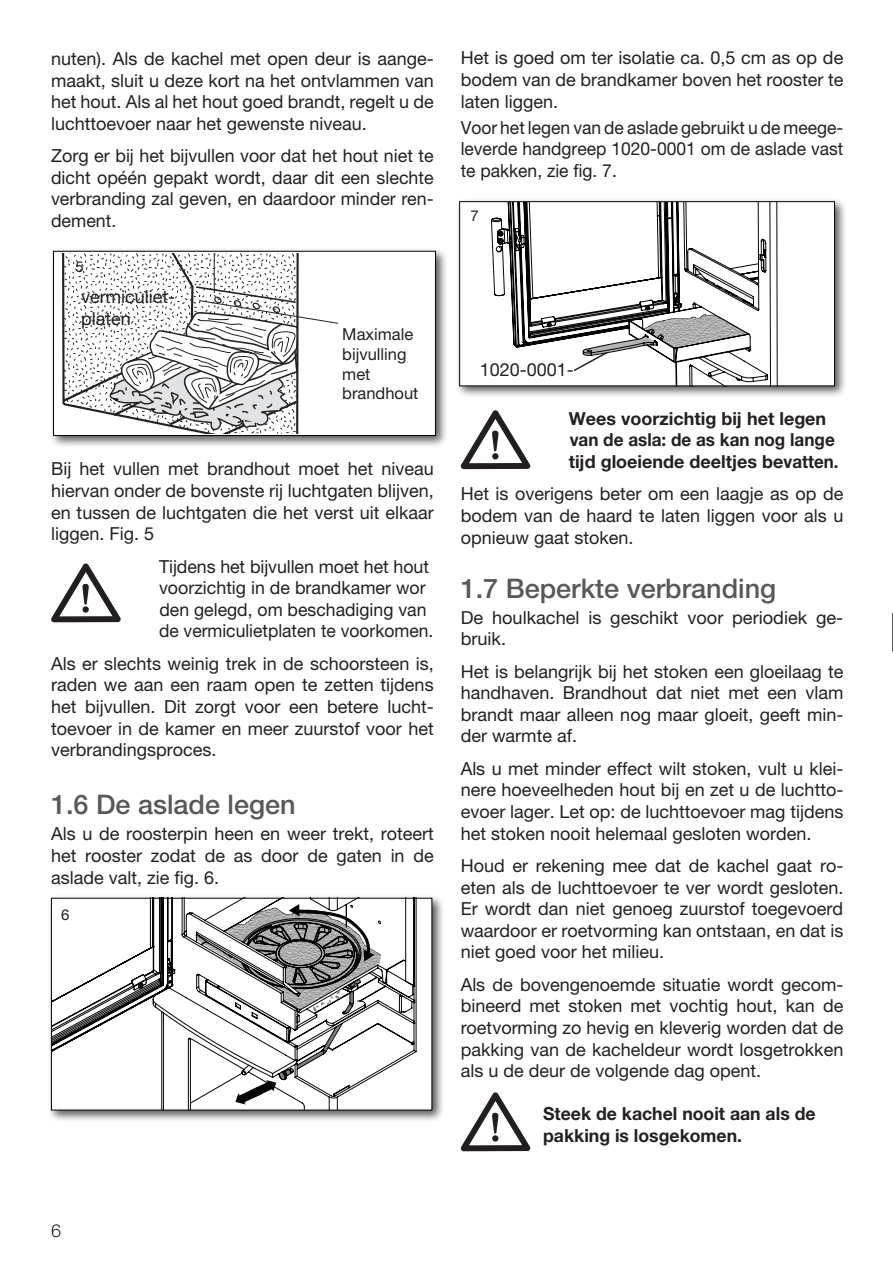
<style>
.page{position:relative;width:893px;height:1263px;background:#fff}
.page>*{position:absolute;margin:0;border:0;box-sizing:border-box;transform-origin:0 0}
.t1{font:500 27px "Helvetica Neue LT Pro";color:#57585a}
.t2{font:18px/21.6px "Helvetica Neue LT Pro";color:#231f20;text-align:justify}
.t3{font:700 18px/21.6px "Helvetica Neue LT Pro";color:#231f20}
.t4{font:300 18px "Helvetica Neue LT Pro";color:#231f20}
.t5{font:16.5px/19.8px "Helvetica Neue LT Pro";color:#231f20}
.t6{font:15px "Helvetica Neue LT Pro";color:#231f20}
</style>
<div class="page">
<svg style="left:51px;top:563px;width:70px;height:59px"></svg>
<div style="left:83px;top:606px;width:6px;height:7px;background:#231f20;border-radius:50%"></div>
<div style="left:47px;top:894px;width:397px;height:229px;background:#231f20;opacity:.75"></div>
<svg style="left:461px;top:410px;width:69px;height:59px"></svg>
<div style="left:455px;top:197px;width:392px;height:202px;background:#231f20;opacity:.75"></div>
<div style="left:459px;top:201px;width:376px;height:185px;background:#fff;border:1px solid #040503"></div>
<svg style="left:491px;top:202px;width:342px;height:184px"></svg>
<svg style="left:53px;top:897px;width:379px;height:212px"></svg>
<svg style="left:235px;top:1024px;width:107px;height:80px"></svg>
<svg style="left:289px;top:904px;width:86px;height:57px"></svg>
<svg style="left:313px;top:980px;width:49px;height:34px"></svg>
<div style="left:49px;top:247px;width:399px;height:201px;background:#231f20;opacity:.75"></div>
<div style="left:53px;top:251px;width:383px;height:185px;background:#fff;border:1px solid #040503"></div>
<svg style="left:62px;top:253px;width:276px;height:181px"></svg>
<svg style="left:461px;top:1092px;width:69px;height:59px"></svg>
<hr style="left:892px;top:613px;width:1px;height:38px;background:#231f20">
<p class="t2" style="left:51px;top:47px;width:384px">nuten). Als de kachel met open deur is aange&shy;maakt, sluit u deze kort na het ontvlammen van het hout. Als al het hout goed brandt, regelt u de luchttoevoer naar het gewenste niveau.</p>
<p class="t2" style="left:51px;top:145px;width:384px">Zorg er bij het bijvullen voor dat het hout niet te dicht opéén gepakt wordt, daar dit een slechte verbranding zal geven, en daardoor minder ren&shy;dement.</p>
<p class="t6" style="left:75px;top:258px;width:10px">5</p>
<p class="t2" style="left:81px;top:286px;width:96px">vermiculiet&shy;platen</p>
<p class="t5" style="left:342px;top:324px;width:78px">Maximale bijvulling met brandhout</p>
<p class="t2" style="left:51px;top:458px;width:384px">Bij het vullen met brandhout moet het niveau hiervan onder de bovenste rij luchtgaten blijven, en tussen de luchtgaten die het verst uit elkaar liggen. Fig. 5</p>
<p class="t2" style="left:159px;top:555px;width:276px;text-align:left">Tijdens het bijvullen moet het hout voorzichtig in de brandkamer wor den gelegd, om beschadiging van de vermiculietplaten te voorkomen.</p>
<p class="t2" style="left:51px;top:652px;width:384px">Als er slechts weinig trek in de schoorsteen is, raden we aan een raam open te zetten tijdens het bijvullen. Dit zorgt voor een betere lucht&shy;toevoer in de kamer en meer zuurstof voor het verbrandingsproces.</p>
<h1 class="t1" style="left:51px;top:789px;width:246px">1.6 De aslade legen</h1>
<p class="t2" style="left:51px;top:823px;width:384px">Als u de roosterpin heen en weer trekt, roteert het rooster zodat de as door de gaten in de aslade valt, zie fig. 6.</p>
<p class="t6" style="left:61px;top:905px;width:10px">6</p>
<p class="t2" style="left:461px;top:47px;width:384px">Het is goed om ter isolatie ca. 0,5 cm as op de bodem van de brandkamer boven het rooster te laten liggen.</p>
<p class="t2" style="left:461px;top:116px;width:384px">Voor het legen van de aslade gebruikt u de meege&shy;leverde handgreep 1020-0001 om de aslade vast te pakken, zie fig. 7.</p>
<p class="t6" style="left:471px;top:207px;width:10px">7</p>
<p class="t2" style="left:480px;top:359px;width:96px">1020-0001-</p>
<p class="t3" style="left:569px;top:407px;width:271px">Wees voorzichtig bij het legen van de asla: de as kan nog lange tijd gloeiende deeltjes bevatten.</p>
<p class="t2" style="left:461px;top:483px;width:384px">Het is overigens beter om een laagje as op de bodem van de haard te laten liggen voor als u opnieuw gaat stoken.</p>
<h1 class="t1" style="left:461px;top:572px;width:317px">1.7 Beperkte verbranding</h1>
<p class="t2" style="left:461px;top:606px;width:384px">De houlkachel is geschikt voor periodiek ge&shy;bruik.</p>
<p class="t2" style="left:461px;top:660px;width:384px">Het is belangrijk bij het stoken een gloeilaag te handhaven. Brandhout dat niet met een vlam brandt maar alleen nog maar gloeit, geeft min&shy;der warmte af.</p>
<p class="t2" style="left:461px;top:757px;width:384px">Als u met minder effect wilt stoken, vult u klei&shy;nere hoeveelheden hout bij en zet u de luchtto&shy;evoer lager. Let op: de luchttoevoer mag tijdens het stoken nooit helemaal gesloten worden.</p>
<p class="t2" style="left:461px;top:854px;width:384px">Houd er rekening mee dat de kachel gaat ro&shy;eten als de luchttoevoer te ver wordt gesloten.<br>Er wordt dan niet genoeg zuurstof toegevoerd waardoor er roetvorming kan ontstaan, en dat is niet goed voor het milieu.</p>
<p class="t2" style="left:461px;top:973px;width:384px">Als de bovengenoemde situatie wordt gecom&shy;bineerd met stoken met vochtig hout, kan de roetvorming zo hevig en kleverig worden dat de pakking van de kacheldeur wordt losgetrokken als u de deur de volgende dag opent.</p>
<p class="t3" style="left:543px;top:1103px;width:274px">Steek de kachel nooit aan als de pakking is losgekomen.</p>
<p class="t4" style="left:51px;top:1219px;width:12px">6</p>
</div>
